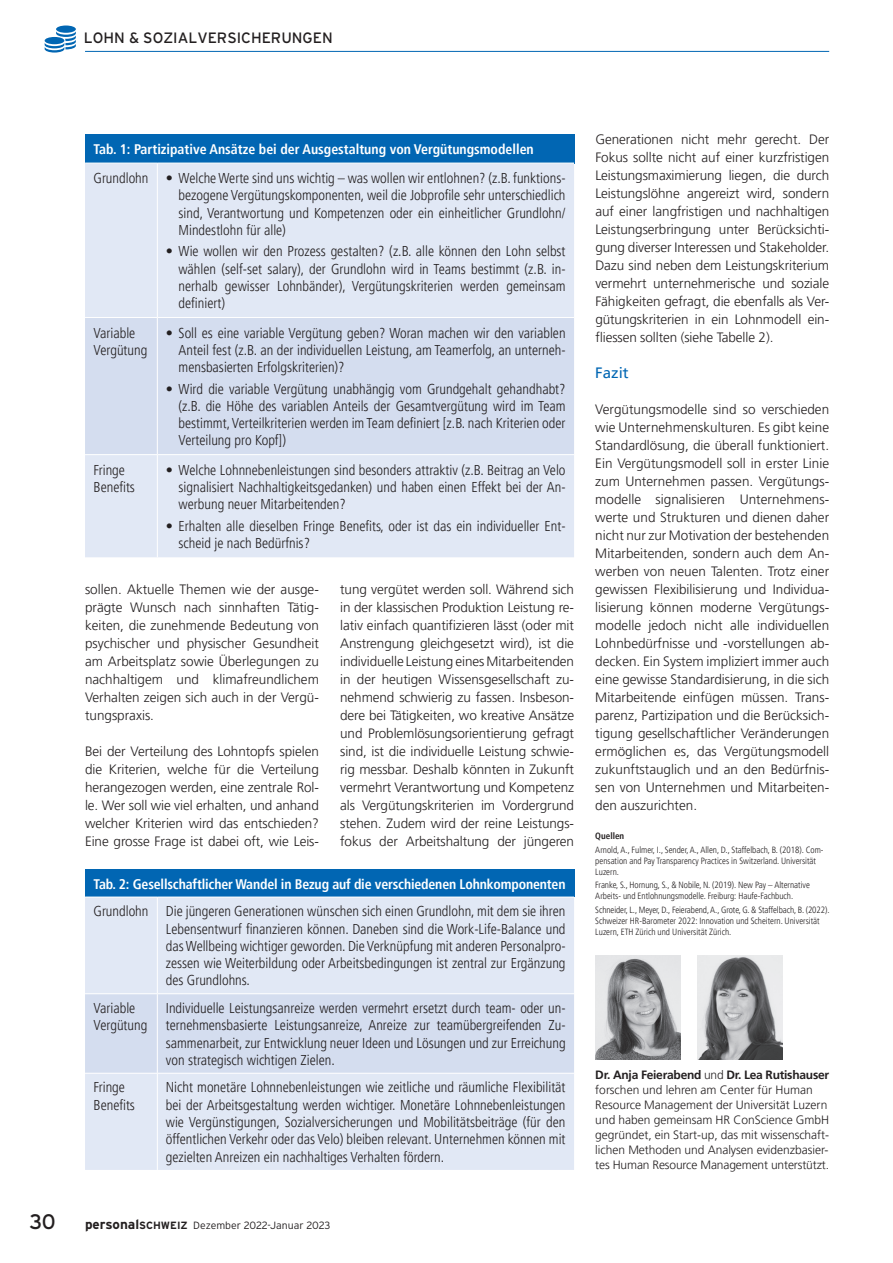
<style>
.page{position:relative;width:893px;height:1263px;background:#fff}
.page>*{position:absolute;margin:0;border:0;box-sizing:border-box;transform-origin:0 0}
.t1{font:21px "Interstate";color:#231f20}
.t2{font:15px "Interstate";color:#231f20}
.t3{font:15px "Frutiger LT Pro";color:#0166b3}
.t4{font:300 condensed 14.25px/17.2px "Frutiger LT Pro";color:#231f20;text-align:justify}
.t5{font:700 condensed 13.8px "Frutiger LT Pro";letter-spacing:-.01em;color:#fff}
.t6{font:300 13.5px/18px "Frutiger LT Pro";letter-spacing:-.005em;color:#231f20;text-align:justify}
.t7{font:300 12px/15px "Frutiger LT Pro";color:#231f20}
.t8{font:300 10.5px "Interstate";color:#231f20}
.t9{font:300 condensed 9px/10.8px "Frutiger LT Pro";color:#231f20}
.t10{font:700 condensed 9px "Frutiger LT Pro";color:#231f20}
.s1{font-stretch:normal}
.s2{font-weight:700}
.s3{font-weight:700;font-size:13.5px}
</style>
<div class="page">
<svg style="left:45px;top:26px;width:31px;height:27px"></svg>
<hr style="left:85px;top:51px;width:744px;height:1px;background:#0166b3">
<div style="left:85px;top:134px;width:489px;height:29px;background:#0166b3"></div>
<div style="left:85px;top:164px;width:489px;height:393px;background:#e1e8f5"></div>
<div style="left:85px;top:318px;width:489px;height:136px;background:#d4ddef"></div>
<hr style="left:157px;top:163px;width:1px;height:154px;background:#fff">
<hr style="left:85px;top:317px;width:72px;height:1px;background:#fff">
<hr style="left:157px;top:317px;width:417px;height:1px;background:#fff">
<hr style="left:157px;top:318px;width:1px;height:136px;background:#fff">
<hr style="left:85px;top:454px;width:72px;height:1px;background:#fff">
<hr style="left:157px;top:454px;width:417px;height:1px;background:#fff">
<hr style="left:157px;top:455px;width:1px;height:102px;background:#fff">
<div style="left:85px;top:870px;width:489px;height:27px;background:#0166b3"></div>
<div style="left:85px;top:898px;width:489px;height:272px;background:#e1e8f5"></div>
<div style="left:85px;top:994px;width:489px;height:79px;background:#d4ddef"></div>
<hr style="left:157px;top:897px;width:1px;height:96px;background:#fff">
<hr style="left:85px;top:993px;width:72px;height:1px;background:#fff">
<hr style="left:157px;top:993px;width:417px;height:1px;background:#fff">
<hr style="left:157px;top:994px;width:1px;height:79px;background:#fff">
<hr style="left:85px;top:1073px;width:72px;height:1px;background:#fff">
<hr style="left:157px;top:1073px;width:417px;height:1px;background:#fff">
<hr style="left:157px;top:1073px;width:1px;height:97px;background:#fff">
<img style="left:595px;top:956px;width:85px;height:104px">
<img style="left:697px;top:956px;width:85px;height:104px">
<p class="t2" style="left:84px;top:28px;width:250px">LOHN &amp; SOZIALVERSICHERUNGEN</p>
<p class="t6" style="left:595px;top:130px;width:235px">Generationen nicht mehr gerecht. Der Fokus sollte nicht auf einer kurzfristigen Leistungsmaximierung liegen, die durch Leistungslöhne angereizt wird, sondern auf einer langfristigen und nachhaltigen Leistungserbringung unter Berücksichti&shy;gung diverser Interessen und Stakeholder.<br>Dazu sind neben dem Leistungskriterium vermehrt unternehmerische und soziale Fähigkeiten gefragt, die ebenfalls als Ver&shy;gütungskriterien in ein Lohnmodell ein&shy;fliessen sollten (siehe Tabelle 2).</p>
<p class="t3" style="left:595px;top:364px;width:35px">Fazit</p>
<p class="t6" style="left:595px;top:400px;width:235px">Vergütungsmodelle sind so verschieden wie Unternehmenskulturen. Es gibt keine Standardlösung, die überall funktioniert.<br>Ein Vergütungsmodell soll in erster Linie zum Unternehmen passen. Vergütungs&shy;modelle signalisieren Unternehmens&shy;werte und Strukturen und dienen daher nicht nur zur Motivation der bestehenden Mitarbeitenden, sondern auch dem An&shy;werben von neuen Talenten. Trotz einer gewissen Flexibilisierung und Individua&shy;lisierung können moderne Vergütungs&shy;modelle jedoch nicht alle individuellen Lohnbedürfnisse und -vorstellungen ab&shy;decken. Ein System impliziert immer auch eine gewisse Standardisierung, in die sich Mitarbeitende einfügen müssen. Trans&shy;parenz, Partizipation und die Berücksich&shy;tigung gesellschaftlicher Veränderungen ermöglichen es, das Vergütungsmodell zukunftstauglich und an den Bedürfnis&shy;sen von Unternehmen und Mitarbeiten&shy;den auszurichten.</p>
<p class="t10" style="left:595px;top:830px;width:30px">Quellen</p>
<p class="t9" style="left:595px;top:844px;width:230px">Arnold, A., Fulmer, I., Sender, A., Allen, D., Staffelbach, B. (2018). Com&shy;pensation and Pay Transparency Practices in Switzerland. Universität<br>Luzern.</p>
<p class="t9" style="left:595px;top:880px;width:216px">Franke, S., Hornung, S., &amp; Nobile, N. (2019). New Pay – Alternative<br>Arbeits- und Entlohnungsmodelle. Freiburg: Haufe-Fachbuch.</p>
<p class="t9" style="left:595px;top:905px;width:236px">Schneider, L., Meyer, D., Feierabend, A., Grote, G. &amp; Staffelbach, B. (2022).<br>Schweizer HR-Barometer 2022: Innovation und Scheitern. Universität<br>Luzern, ETH Zürich und Universität Zürich.</p>
<p class="t5" style="left:94px;top:141px;width:442px">Tab. 1: Partizipative Ansätze bei der Ausgestaltung von Vergütungsmodellen</p>
<p class="t4" style="left:179px;top:170px;width:388px;text-indent:-85px">Grundlohn <span class="s1">•</span> Welche Werte sind uns wichtig – was wollen wir entlohnen? (z.B. funktions&shy;bezogene Vergütungskomponenten, weil die Jobprofile sehr unterschiedlich sind, Verantwortung und Kompetenzen oder ein einheitlicher Grundlohn/ Mindestlohn für alle)</p>
<p class="t4" style="left:179px;top:243px;width:388px;text-indent:-13px"><span class="s1">•</span> Wie wollen wir den Prozess gestalten? (z.B. alle können den Lohn selbst wählen (self-set salary), der Grundlohn wird in Teams bestimmt (z.B. in&shy;nerhalb gewisser Lohnbänder), Vergütungskriterien werden gemeinsam definiert)</p>
<p class="t4" style="left:94px;top:324px;width:55px">Variable<br>Vergütung</p>
<p class="t4" style="left:179px;top:324px;width:388px;text-indent:-13px"><span class="s1">•</span> Soll es eine variable Vergütung geben? Woran machen wir den variablen Anteil fest (z.B. an der individuellen Leistung, am Teamerfolg, an unterneh&shy;mensbasierten Erfolgskriterien)?</p>
<p class="t4" style="left:179px;top:380px;width:388px;text-indent:-13px"><span class="s1">•</span> Wird die variable Vergütung unabhängig vom Grundgehalt gehandhabt? (z.B. die Höhe des variablen Anteils der Gesamtvergütung wird im Team bestimmt, Verteilkriterien werden im Team definiert [z.B. nach Kriterien oder Verteilung pro Kopf])</p>
<p class="t4" style="left:94px;top:461px;width:43px">Fringe<br>Benefits</p>
<p class="t4" style="left:179px;top:461px;width:388px;text-indent:-13px"><span class="s1">•</span> Welche Lohnnebenleistungen sind besonders attraktiv (z.B. Beitrag an Velo signalisiert Nachhaltigkeitsgedanken) und haben einen Effekt bei der An&shy;werbung neuer Mitarbeitenden?</p>
<p class="t4" style="left:179px;top:517px;width:388px;text-indent:-13px"><span class="s1">•</span> Erhalten alle dieselben Fringe Benefits, oder ist das ein individueller Ent&shy;scheid je nach Bedürfnis?</p>
<p class="t6" style="left:340px;top:580px;width:235px">tung vergütet werden soll. Während sich in der klassischen Produktion Leistung re&shy;lativ einfach quantifizieren lässt (oder mit Anstrengung gleichgesetzt wird), ist die individuelle Leistung eines Mitarbeitenden in der heutigen Wissensgesellschaft zu&shy;nehmend schwierig zu fassen. Insbeson&shy;dere bei Tätigkeiten, wo kreative Ansätze und Problemlösungsorientierung gefragt sind, ist die individuelle Leistung schwie&shy;rig messbar. Deshalb könnten in Zukunft vermehrt Verantwortung und Kompetenz als Vergütungskriterien im Vordergrund stehen. Zudem wird der reine Leistungs&shy;fokus der Arbeitshaltung der jüngeren</p>
<p class="t6" style="left:85px;top:580px;width:235px">sollen. Aktuelle Themen wie der ausge&shy;prägte Wunsch nach sinnhaften Tätig&shy;keiten, die zunehmende Bedeutung von psychischer und physischer Gesundheit am Arbeitsplatz sowie Überlegungen zu nachhaltigem und klimafreundlichem Verhalten zeigen sich auch in der Vergü&shy;tungspraxis.</p>
<p class="t6" style="left:85px;top:742px;width:235px">Bei der Verteilung des Lohntopfs spielen die Kriterien, welche für die Verteilung herangezogen werden, eine zentrale Rol&shy;le. Wer soll wie viel erhalten, und anhand welcher Kriterien wird das entschieden?<br>Eine grosse Frage ist dabei oft, wie Leis-</p>
<p class="t5" style="left:94px;top:875px;width:473px">Tab. 2: Gesellschaftlicher Wandel in Bezug auf die verschiedenen Lohnkomponenten</p>
<p class="t4" style="left:166px;top:903px;width:401px;text-indent:-72px">Grundlohn Die jüngeren Generationen wünschen sich einen Grundlohn, mit dem sie ihren Lebensentwurf finanzieren können. Daneben sind die Work-Life-Balance und das Wellbeing wichtiger geworden. Die Verknüpfung mit anderen Personalpro&shy;zessen wie Weiterbildung oder Arbeitsbedingungen ist zentral zur Ergänzung des Grundlohns.</p>
<p class="t4" style="left:94px;top:999px;width:55px">Variable<br>Vergütung</p>
<p class="t4" style="left:166px;top:999px;width:401px">Individuelle Leistungsanreize werden vermehrt ersetzt durch team- oder un&shy;ternehmensbasierte Leistungsanreize, Anreize zur teamübergreifenden Zu&shy;sammenarbeit, zur Entwicklung neuer Ideen und Lösungen und zur Erreichung von strategisch wichtigen Zielen.</p>
<p class="t4" style="left:94px;top:1079px;width:43px">Fringe<br>Benefits</p>
<p class="t4" style="left:166px;top:1079px;width:401px">Nicht monetäre Lohnnebenleistungen wie zeitliche und räumliche Flexibilität bei der Arbeitsgestaltung werden wichtiger. Monetäre Lohnnebenleistungen wie Vergünstigungen, Sozialversicherungen und Mobilitätsbeiträge (für den öffentlichen Verkehr oder das Velo) bleiben relevant. Unternehmen können mit gezielten Anreizen ein nachhaltiges Verhalten fördern.</p>
<p class="t7" style="left:595px;top:1068px;width:235px"><span class="s2">Dr. Anja Feierabend</span> und <span class="s2">Dr. Lea Rutishauser </span>forschen und lehren am Center für Human Resource Management der Universität Luzern und haben gemeinsam HR ConScience GmbH gegründet, ein Start-up, das mit wissenschaft&shy;lichen Methoden und Analysen evidenzbasier&shy;tes Human Resource Management unterstützt.</p>
<h1 class="t1" style="left:29px;top:1209px;width:28px">30</h1>
<p class="t8" style="left:85px;top:1218px;width:247px"><span class="s3">personal</span><span class="s2">SCHWEIZ</span> Dezember 2022-Januar 2023</p>
</div>
